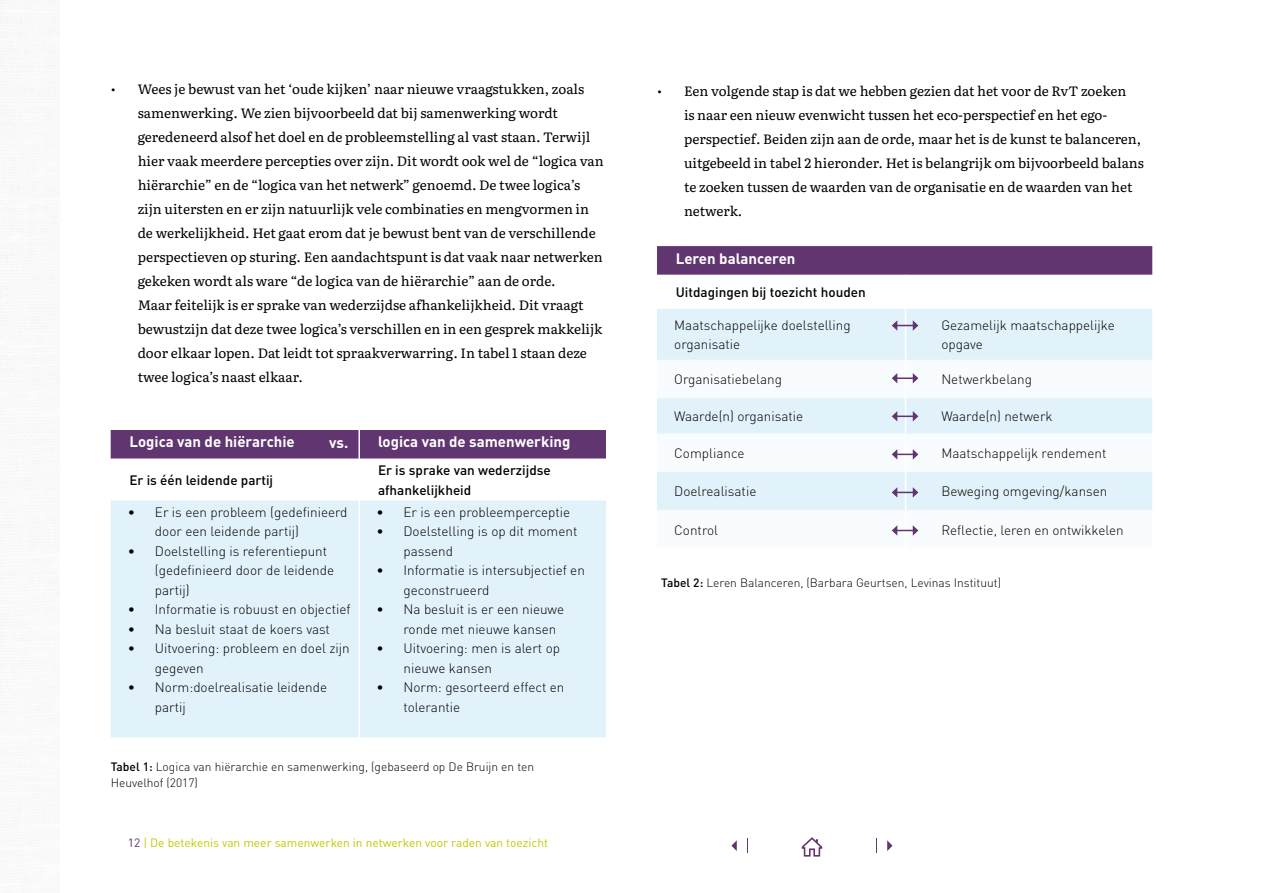
<style>
.page{position:relative;width:1263px;height:893px;background:#fff}
.page>*{position:absolute;margin:0;border:0;box-sizing:border-box;transform-origin:0 0}
.t1{font:700 15px "DIN Pro";color:#fff}
.t2{font:13.5px/24px "Literata";color:#000}
.t3{font:300 13.5px/19.5px "DIN Pro";color:#000}
.t4{font:500 13.5px/19.5px "DIN Pro";color:#000}
.t5{font:300 12px/16.5px "DIN Pro";color:#000}
.t6{font:12px "DIN Pro";color:#c4c800}
.s1{font-weight:500}
.s2{color:#5e3370}
</style>
<div class="page">
<svg style="left:747px;top:838px;width:1px;height:15px"></svg>
<svg style="left:731px;top:840px;width:6px;height:11px"></svg>
<svg style="left:876px;top:838px;width:1px;height:15px"></svg>
<svg style="left:887px;top:840px;width:5px;height:11px"></svg>
<svg style="left:802px;top:837px;width:20px;height:20px"></svg>
<div style="left:111px;top:430px;width:495px;height:29px;background:#613670"></div>
<div style="left:111px;top:500px;width:495px;height:237px;background:#e2f2fa"></div>
<hr style="left:358px;top:430px;width:2px;height:29px;background:#fff">
<hr style="left:358px;top:500px;width:2px;height:237px;background:#fff">
<div style="left:657px;top:246px;width:495px;height:29px;background:#613670"></div>
<div style="left:657px;top:309px;width:495px;height:51px;background:#e2f2fa"></div>
<svg style="left:657px;top:378px;width:495px;height:153px"></svg>
<hr style="left:905px;top:309px;width:1px;height:51px;background:#fff">
<hr style="left:905px;top:360px;width:1px;height:38px;background:#fff">
<hr style="left:905px;top:398px;width:1px;height:36px;background:#fff">
<hr style="left:905px;top:434px;width:1px;height:38px;background:#fff">
<hr style="left:905px;top:472px;width:1px;height:38px;background:#fff">
<hr style="left:905px;top:510px;width:1px;height:39px;background:#fff">
<svg style="left:892px;top:320px;width:26px;height:11px"></svg>
<svg style="left:892px;top:373px;width:26px;height:10px"></svg>
<svg style="left:892px;top:411px;width:26px;height:10px"></svg>
<svg style="left:892px;top:449px;width:26px;height:11px"></svg>
<svg style="left:892px;top:487px;width:26px;height:11px"></svg>
<svg style="left:892px;top:525px;width:26px;height:11px"></svg>
<p class="t2" style="left:138px;top:76px;width:468px;text-indent:-27px">• Wees je bewust van het ‘oude kijken’ naar nieuwe vraagstukken, zoals samenwerking. We zien bijvoorbeeld dat bij samenwerking wordt geredeneerd alsof het doel en de probleemstelling al vast staan. Terwijl hier vaak meerdere percepties over zijn. Dit wordt ook wel de “logica van hiërarchie” en de “logica van het netwerk” genoemd. De twee logica’s zijn uitersten en er zijn natuurlijk vele combinaties en mengvormen in de werkelijkheid. Het gaat erom dat je bewust bent van de verschillende perspectieven op sturing. Een aandachtspunt is dat vaak naar netwerken gekeken wordt als ware “de logica van de hiërarchie” aan de orde.<br>Maar feitelijk is er sprake van wederzijdse afhankelijkheid. Dit vraagt bewustzijn dat deze twee logica’s verschillen en in een gesprek makkelijk door elkaar lopen. Dat leidt tot spraakverwarring. In tabel 1 staan deze twee logica’s naast elkaar.</p>
<p class="t1" style="left:129px;top:432px;width:167px">Logica van de hiërarchie</p>
<p class="t1" style="left:378px;top:432px;width:194px">logica van de samenwerking</p>
<p class="t4" style="left:129px;top:470px;width:145px">Er is één leidende partij</p>
<p class="t4" style="left:378px;top:460px;width:174px">Er is sprake van wederzijdse afhankelijkheid</p>
<p class="t3" style="left:155px;top:502px;width:194px;text-indent:-27px">• Er is een probleem (gedefinieerd door een leidende partij)</p>
<p class="t3" style="left:155px;top:541px;width:181px;text-indent:-27px">• Doelstelling is referentiepunt (gedefinieerd door de leidende partij)</p>
<p class="t3" style="left:128px;top:599px;width:224px">• Informatie is robuust en objectief</p>
<p class="t3" style="left:128px;top:619px;width:204px">• Na besluit staat de koers vast</p>
<p class="t3" style="left:155px;top:638px;width:196px;text-indent:-27px">• Uitvoering: probleem en doel zijn gegeven</p>
<p class="t3" style="left:155px;top:677px;width:174px;text-indent:-27px">• Norm:doelrealisatie leidende partij</p>
<p class="t1" style="left:329px;top:432px;width:21px">vs.</p>
<p class="t3" style="left:376px;top:502px;width:195px">• Er is een probleemperceptie</p>
<p class="t3" style="left:403px;top:521px;width:175px;text-indent:-27px">• Doelstelling is op dit moment passend</p>
<p class="t3" style="left:403px;top:560px;width:183px;text-indent:-27px">• Informatie is intersubjectief en geconstrueerd</p>
<p class="t3" style="left:403px;top:599px;width:162px;text-indent:-27px">• Na besluit is er een nieuwe ronde met nieuwe kansen</p>
<p class="t3" style="left:403px;top:638px;width:158px;text-indent:-27px">• Uitvoering: men is alert op nieuwe kansen</p>
<p class="t3" style="left:403px;top:677px;width:162px;text-indent:-27px">• Norm: gesorteerd effect en tolerantie</p>
<p class="t5" style="left:111px;top:758px;width:425px"><span class="s1">Tabel 1:</span> Logica van hiërarchie en samenwerking, (gebaseerd op De Bruijn en ten<br>Heuvelhof (2017)</p>
<p class="t6" style="left:128px;top:834px;width:422px"><span class="s2">12</span> | De betekenis van meer samenwerken in netwerken voor raden van toezicht</p>
<p class="t2" style="left:684px;top:78px;width:461px;text-indent:-27px">• Een volgende stap is dat we hebben gezien dat het voor de RvT zoeken<br>is naar een nieuw evenwicht tussen het eco-perspectief en het ego&shy;perspectief. Beiden zijn aan de orde, maar het is de kunst te balanceren, uitgebeeld in tabel 2 hieronder. Het is belangrijk om bijvoorbeeld balans te zoeken tussen de waarden van de organisatie en de waarden van het netwerk.</p>
<p class="t1" style="left:676px;top:248px;width:121px">Leren balanceren</p>
<p class="t4" style="left:676px;top:282px;width:191px">Uitdagingen bij toezicht houden</p>
<p class="t3" style="left:674px;top:315px;width:178px">Maatschappelijke doelstelling organisatie</p>
<p class="t3" style="left:941px;top:315px;width:175px">Gezamelijk maatschappelijke opgave</p>
<p class="t3" style="left:674px;top:369px;width:109px">Organisatiebelang</p>
<p class="t3" style="left:941px;top:369px;width:92px">Netwerkbelang</p>
<p class="t3" style="left:674px;top:406px;width:131px">Waarde(n) organisatie</p>
<p class="t3" style="left:941px;top:406px;width:113px">Waarde(n) netwerk</p>
<p class="t3" style="left:674px;top:443px;width:72px">Compliance</p>
<p class="t3" style="left:941px;top:443px;width:167px">Maatschappelijk rendement</p>
<p class="t3" style="left:674px;top:481px;width:84px">Doelrealisatie</p>
<p class="t3" style="left:941px;top:481px;width:168px">Beweging omgeving/kansen</p>
<p class="t3" style="left:674px;top:519px;width:45px">Control</p>
<p class="t3" style="left:941px;top:519px;width:184px">Reflectie, leren en ontwikkelen</p>
<p class="t5" style="left:661px;top:574px;width:341px"><span class="s1">Tabel 2:</span> Leren Balanceren, (Barbara Geurtsen, Levinas Instituut)</p>
</div>
